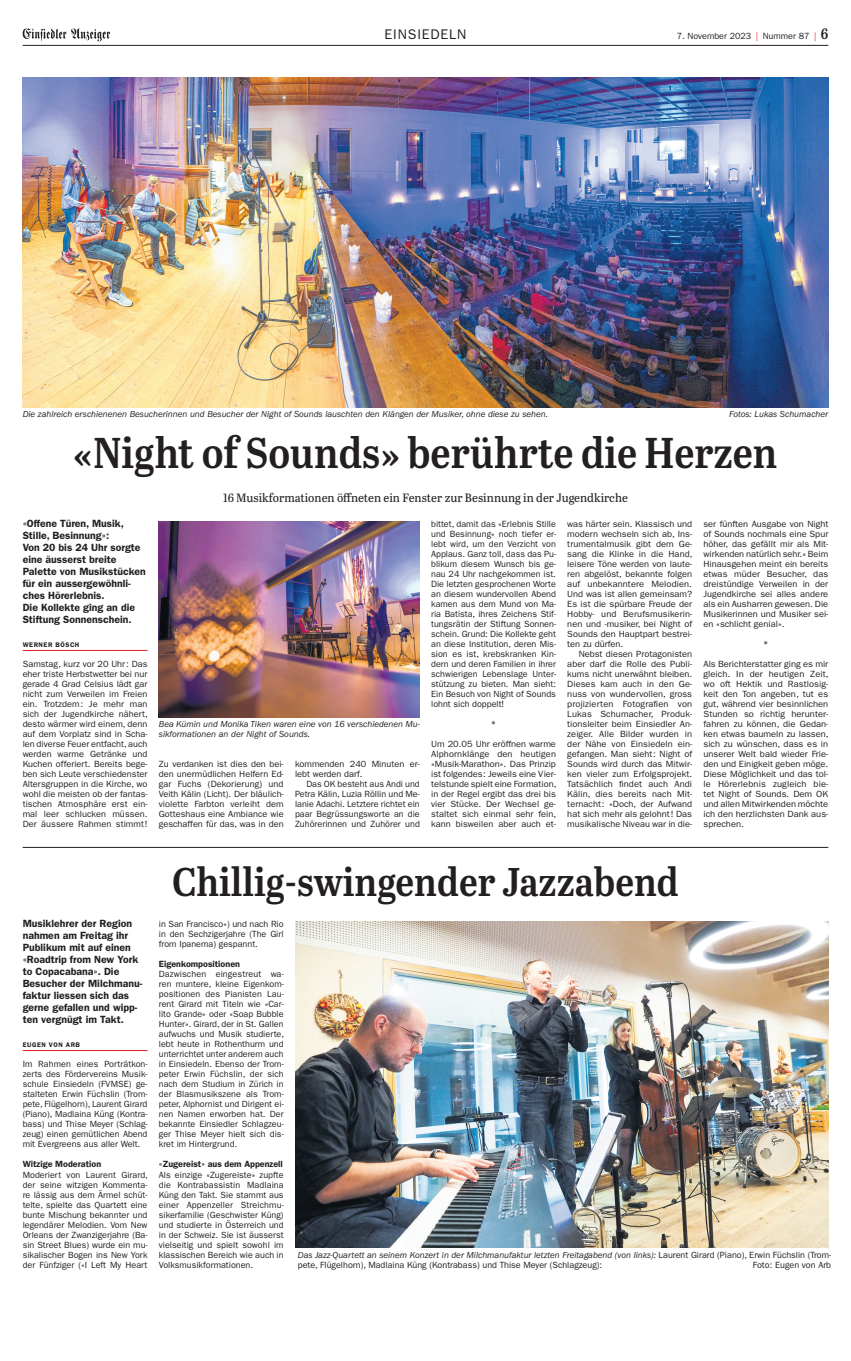
<style>
.page{position:relative;width:851px;height:1361px;background:#fff}
.page>*{position:absolute;margin:0;border:0;box-sizing:border-box;transform-origin:0 0}
._17_Titel_40_pt{font:43px "Abril Titling Semi Cnd Sb";color:#231f20}
._17_Titel_40_pt-2{font:40px "Abril Titling Semi Cnd Sb";color:#231f20}
.Seiten-Rubrik{font:14px "ITC Franklin Gothic Std";letter-spacing:.06em;color:#231f20}
._10_Untertitel{font:12px "Abril Titling";color:#231f20}
._08_Lead{font:600 10.5px/12px "ITC Franklin Gothic Std";color:#231f20}
._01_Grundschrift{font:9px/10px "ITC Franklin Gothic Std";color:#231f20;text-align:justify}
._02_Grundschrift_mit_Einzug{font:9px/10px "ITC Franklin Gothic Std";color:#231f20;text-align:justify}
._01_Grundschrift-2{font:9px/10px "ITC Franklin Gothic Std";color:#231f20;text-align:justify;scale:1.04 1}
._06_Bildlegende{font:italic 9px/10px "ITC Franklin Gothic Std";color:#231f20}
._06_Bildlegende-2{font:9px/10px "ITC Franklin Gothic Std";color:#231f20}
._03_Zwischentitel{font:600 9px "ITC Franklin Gothic Std";color:#231f20}
.Basis-p{font:9px "ITC Franklin Gothic Std";color:#231f20}
._07_Autor{font:600 6.7px "ITC Franklin Gothic Std";letter-spacing:.08em;color:#231f20}
.s1{color:#ee1d23}
.s2{font-family:"Abril Titling Semi Cnd Sb";font-size:15px}
.s3{font-style:italic}
</style>
<div class="page">
<svg style="left:23px;top:28px;width:87px;height:14px"></svg>
<hr style="left:23px;top:45px;width:805px;height:1px;background:#231f20">
<img style="left:23px;top:77px;width:805px;height:330px">
<hr style="left:23px;top:650px;width:124px;height:1px;background:#ee1d23">
<img style="left:159px;top:521px;width:261px;height:196px">
<hr style="left:23px;top:847px;width:805px;height:1px;background:#231f20">
<hr style="left:23px;top:1050px;width:124px;height:1px;background:#ee1d23">
<img style="left:295px;top:921px;width:533px;height:326px">
<p class="Seiten-Rubrik" style="left:384px;top:26px;width:83px">EINSIEDELN</p>
<p class="Basis-p" style="left:676px;top:31px;width:153px">7. November 2023 <span class="s1">|</span> Nummer 87 <span class="s1">|</span> <span class="s2">6</span></p>
<p class="_06_Bildlegende" style="left:23px;top:409px;width:526px">Die zahlreich erschienenen Besucherinnen und Besucher der Night of Sounds lauschten den Klängen der Musiker, ohne diese zu sehen.</p>
<p class="_06_Bildlegende" style="left:729px;top:409px;width:101px">Fotos: Lukas Schumacher</p>
<p class="_17_Titel_40_pt" style="left:73px;top:421px;width:705px">«Night of Sounds» berührte die Herzen</p>
<p class="_10_Untertitel" style="left:223px;top:489px;width:406px">16 Musikformationen öffneten ein Fenster zur Besinnung in der Jugendkirche</p>
<p class="_08_Lead" style="left:23px;top:518px;width:125px">«Offene Türen, Musik,<br>Stille, Besinnung»:<br>Von 20 bis 24 Uhr sorgte eine äusserst breite<br>Palette von Musikstücken für ein aussergewöhnli&shy;ches Hörerlebnis.<br>Die Kollekte ging an die<br>Stiftung Sonnenschein.</p>
<p class="_07_Autor" style="left:23px;top:641px;width:58px">WERNER BÖSCH</p>
<p class="_01_Grundschrift" style="left:23px;top:659px;width:127px">Samstag, kurz vor 20 Uhr: Das eher triste Herbstwetter bei nur gerade 4 Grad Celsius lädt gar nicht zum Verweilen im Freien ein. Trotzdem: Je mehr man sich der Jugendkirche nähert, desto wärmer wird einem, denn auf dem Vorplatz sind in Scha&shy;len diverse Feuer entfacht, auch werden warme Getränke und Kuchen offeriert. Bereits bege&shy;ben sich Leute verschiedenster Altersgruppen in die Kirche, wo wohl die meisten ob der fantas&shy;tischen Atmosphäre erst ein&shy;mal leer schlucken müssen.<br>Der äussere Rahmen stimmt!</p>
<p class="_01_Grundschrift" style="left:567px;top:519px;width:127px">was härter sein. Klassisch und modern wechseln sich ab, Ins&shy;trumentalmusik gibt dem Ge&shy;sang die Klinke in die Hand, leisere Töne werden von laute&shy;ren abgelöst, bekannte folgen auf unbekanntere Melodien.<br>Und was ist allen gemeinsam?<br>Es ist die spürbare Freude der Hobby- und Berufsmusikerin&shy;nen und -musiker, bei Night of Sounds den Hauptpart bestrei&shy;ten zu dürfen.</p>
<p class="_02_Grundschrift_mit_Einzug" style="left:567px;top:649px;width:126px;text-indent:11px">Nebst diesen Protagonisten aber darf die Rolle des Publi&shy;kums nicht unerwähnt bleiben.<br>Dieses kam auch in den Ge&shy;nuss von wundervollen, gross projizierten Fotografien von Lukas Schumacher, Produk&shy;tionsleiter beim Einsiedler An&shy;zeiger. Alle Bilder wurden in der Nähe von Einsiedeln ein&shy;gefangen. Man sieht: Night of Sounds wird durch das Mitwir&shy;ken vieler zum Erfolgsprojekt.<br>Tatsächlich findet auch Andi Kälin, dies bereits nach Mit&shy;ternacht: «Doch, der Aufwand hat sich mehr als gelohnt! Das musikalische Niveau war in die-</p>
<p class="_02_Grundschrift_mit_Einzug" style="left:703px;top:519px;width:126px">ser fünften Ausgabe von Night of Sounds nochmals eine Spur höher, das gefällt mir als Mit&shy;wirkenden natürlich sehr.» Beim Hinausgehen meint ein bereits etwas müder Besucher, das dreistündige Verweilen in der Jugendkirche sei alles andere als ein Ausharren gewesen. Die Musikerinnen und Musiker sei&shy;en «schlicht genial».</p>
<p class="_01_Grundschrift" style="left:763px;top:639px;width:7px">*</p>
<p class="_01_Grundschrift-2" style="left:703px;top:659px;width:122px">Als Berichterstatter ging es mir gleich. In der heutigen Zeit, wo oft Hektik und Rastlosig&shy;keit den Ton angeben, tut es gut, während vier besinnlichen Stunden so richtig herunter&shy;fahren zu können, die Gedan&shy;ken etwas baumeln zu lassen, sich zu wünschen, dass es in unserer Welt bald wieder Frie&shy;den und Einigkeit geben möge.<br>Diese Möglichkeit und das tol&shy;le Hörerlebnis zugleich bie&shy;tet Night of Sounds. Dem OK und allen Mitwirkenden möchte ich den herzlichsten Dank aus&shy;sprechen.</p>
<p class="_02_Grundschrift_mit_Einzug" style="left:431px;top:519px;width:126px">bittet, damit das «Erlebnis Stille und Besinnung» noch tiefer er&shy;lebt wird, um den Verzicht von Applaus. Ganz toll, dass das Pu&shy;blikum diesem Wunsch bis ge&shy;nau 24 Uhr nachgekommen ist.<br>Die letzten gesprochenen Worte an diesem wundervollen Abend kamen aus dem Mund von Ma&shy;ria Batista, ihres Zeichens Stif&shy;tungsrätin der Stiftung Sonnen&shy;schein. Grund: Die Kollekte geht an diese Institution, deren Mis&shy;sion es ist, krebskranken Kin&shy;dern und deren Familien in ihrer schwierigen Lebenslage Unter&shy;stützung zu bieten. Man sieht:<br>Ein Besuch von Night of Sounds lohnt sich doppelt!</p>
<p class="_01_Grundschrift" style="left:491px;top:719px;width:7px">*</p>
<p class="_01_Grundschrift" style="left:431px;top:739px;width:127px">Um 20.05 Uhr eröffnen warme Alphornklänge den heutigen «Musik-Marathon». Das Prinzip ist folgendes: Jeweils eine Vier&shy;telstunde spielt eine Formation, in der Regel ergibt das drei bis vier Stücke. Der Wechsel ge&shy;staltet sich einmal sehr fein, kann bisweilen aber auch et-</p>
<p class="_06_Bildlegende" style="left:159px;top:719px;width:262px">Bea Kümin und Monika Tiken waren eine von 16 verschiedenen Mu&shy;sikformationen an der Night of Sounds.</p>
<p class="_01_Grundschrift" style="left:159px;top:759px;width:126px">Zu verdanken ist dies den bei&shy;den unermüdlichen Helfern Ed&shy;gar Fuchs (Dekorierung) und Veith Kälin (Licht). Der bläulich&shy;violette Farbton verleiht dem Gotteshaus eine Ambiance wie geschaffen für das, was in den</p>
<p class="_01_Grundschrift" style="left:295px;top:759px;width:126px">kommenden 240 Minuten er&shy;lebt werden darf.</p>
<p class="_02_Grundschrift_mit_Einzug" style="left:295px;top:779px;width:126px;text-indent:11px">Das OK besteht aus Andi und Petra Kälin, Luzia Röllin und Me&shy;lanie Adachi. Letztere richtet ein paar Begrüssungsworte an die Zuhörerinnen und Zuhörer und</p>
<p class="_08_Lead" style="left:23px;top:918px;width:121px">Musiklehrer der Region nahmen am Freitag ihr<br>Publikum mit auf einen «Roadtrip from New York to Copacabana». Die<br>Besucher der Milchmanu&shy;faktur liessen sich das gerne gefallen und wipp&shy;ten vergnügt im Takt.</p>
<p class="_07_Autor" style="left:23px;top:1041px;width:59px">EUGEN VON ARB</p>
<p class="_01_Grundschrift" style="left:23px;top:1059px;width:126px">Im Rahmen eines Porträtkon&shy;zerts des Fördervereins Musik&shy;schule Einsiedeln (FVMSE) ge&shy;stalteten Erwin Füchslin (Trom&shy;pete, Flügelhorn), Laurent Girard (Piano), Madlaina Küng (Kontra&shy;bass) und Thise Meyer (Schlag&shy;zeug) einen gemütlichen Abend mit Evergreens aus aller Welt.</p>
<p class="_03_Zwischentitel" style="left:23px;top:1159px;width:80px">Witzige Moderation</p>
<p class="_01_Grundschrift" style="left:23px;top:1169px;width:127px">Moderiert von Laurent Girard, der seine witzigen Kommenta&shy;re lässig aus dem Ärmel schüt&shy;telte, spielte das Quartett eine bunte Mischung bekannter und legendärer Melodien. Vom New Orleans der Zwanzigerjahre (Ba&shy;sin Street Blues) wurde ein mu&shy;sikalischer Bogen ins New York der Fünfziger («I Left My Heart</p>
<p class="_17_Titel_40_pt-2" style="left:172px;top:852px;width:508px">Chillig-swingender Jazzabend</p>
<p class="_01_Grundschrift" style="left:159px;top:919px;width:126px">in San Francisco») und nach Rio in den Sechzigerjahre (The Girl from Ipanema) gespannt.</p>
<p class="_03_Zwischentitel" style="left:159px;top:959px;width:83px">Eigenkompositionen</p>
<p class="_01_Grundschrift" style="left:159px;top:969px;width:127px">Dazwischen eingestreut wa&shy;ren muntere, kleine Eigenkom&shy;positionen des Pianisten Lau&shy;rent Girard mit Titeln wie «Car&shy;lito Grande» oder «Soap Bubble Hunter». Girard, der in St. Gallen aufwuchs und Musik studierte, lebt heute in Rothenthurm und unterrichtet unter anderem auch in Einsiedeln. Ebenso der Trom&shy;peter Erwin Füchslin, der sich nach dem Studium in Zürich in der Blasmusikszene als Trom&shy;peter, Alphornist und Dirigent ei&shy;nen Namen erworben hat. Der bekannte Einsiedler Schlagzeu&shy;ger Thise Meyer hielt sich dis&shy;kret im Hintergrund.</p>
<p class="_03_Zwischentitel" style="left:159px;top:1159px;width:126px">«Zugereist» aus dem Appenzell</p>
<p class="_01_Grundschrift" style="left:159px;top:1169px;width:126px">Als einzige «Zugereiste» zupfte die Kontrabassistin Madlaina Küng den Takt. Sie stammt aus einer Appenzeller Streichmu&shy;sikerfamilie (Geschwister Küng) und studierte in Österreich und in der Schweiz. Sie ist äusserst vielseitig und spielt sowohl im klassischen Bereich wie auch in Volksmusikformationen.</p>
<p class="_06_Bildlegende-2" style="left:298px;top:1249px;width:534px"><span class="s3">Das Jazz-Quartett an seinem Konzert in der Milchmanufaktur letzten Freitagabend (von links):</span> Laurent Girard (Piano), Erwin Füchslin (Trom&shy;pete, Flügelhorn), Madlaina Küng (Kontrabass) und Thise Meyer (Schlagzeug):</p>
<p class="_06_Bildlegende-2" style="left:752px;top:1259px;width:80px">Foto: Eugen von Arb</p>
</div>
